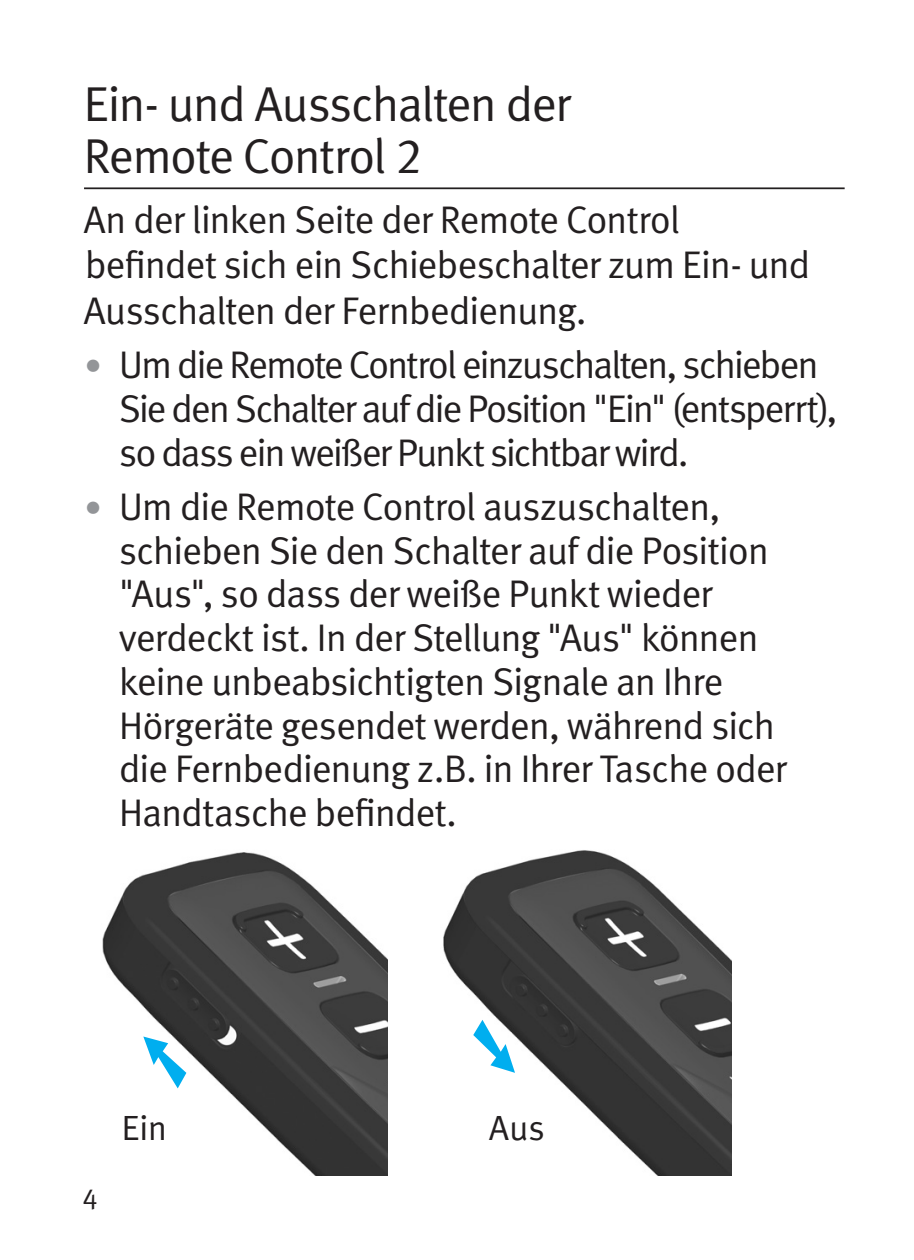
<style>
.page{position:relative;width:914px;height:1260px;background:#fff}
.page>*{position:absolute;margin:0;border:0;box-sizing:border-box;transform-origin:0 0}
.headings{font:49px/52.5px "Meta OT Norm";letter-spacing:-.04em;color:#231f20}
.body{font:38.5px/43.8px "Meta OT Norm";letter-spacing:-.035em;color:#231f20}
.body-2{font:38.5px/43.8px "Meta OT Norm";letter-spacing:-.06em;color:#231f20}
.HHCP_page_body{font:35px "Meta OT Norm";letter-spacing:-.01em;color:#231f20}
.t1{font:28px "Meta OT Norm";color:#231f20}
.s1{font-size:34.65px;color:#939598}
</style>
<div class="page">
<hr style="left:84px;top:187px;width:760px;height:2px;background:#231f20">
<img style="left:443px;top:850px;width:288px;height:326px">
<svg style="left:473px;top:1020px;width:42px;height:53px"></svg>
<img style="left:102px;top:852px;width:286px;height:324px">
<svg style="left:143px;top:1037px;width:43px;height:51px"></svg>
<p class="headings" style="left:83px;top:78px;width:489px">Ein- und Ausschalten der<br>Remote Control 2</p>
<p class="body" style="left:83px;top:197px;width:728px;line-height:45.5px">An der linken Seite der Remote Control befindet sich ein Schiebeschalter zum Ein- und<br>Ausschalten der Fernbedienung.</p>
<p class="body-2" style="left:119px;top:343px;width:720px;text-indent:-35px"><span class="s1">•</span> Um die Remote Control einzuschalten, schieben<br>Sie den Schalter auf die Position "Ein" (entsperrt), so dass ein weißer Punkt sichtbar wird.</p>
<p class="body" style="left:119px;top:485px;width:669px;text-indent:-35px"><span class="s1">•</span> Um die Remote Control auszuschalten, schieben Sie den Schalter auf die Position "Aus", so dass der weiße Punkt wieder verdeckt ist. In der Stellung "Aus" können keine unbeabsichtigten Signale an Ihre Hörgeräte gesendet werden, während sich die Fernbedienung z.B. in Ihrer Tasche oder Handtasche befindet.</p>
<p class="t1" style="left:82px;top:1178px;width:17px">4</p>
<p class="HHCP_page_body" style="left:121px;top:1107px;width:47px">Ein</p>
<p class="HHCP_page_body" style="left:489px;top:1107px;width:58px">Aus</p>
</div>
